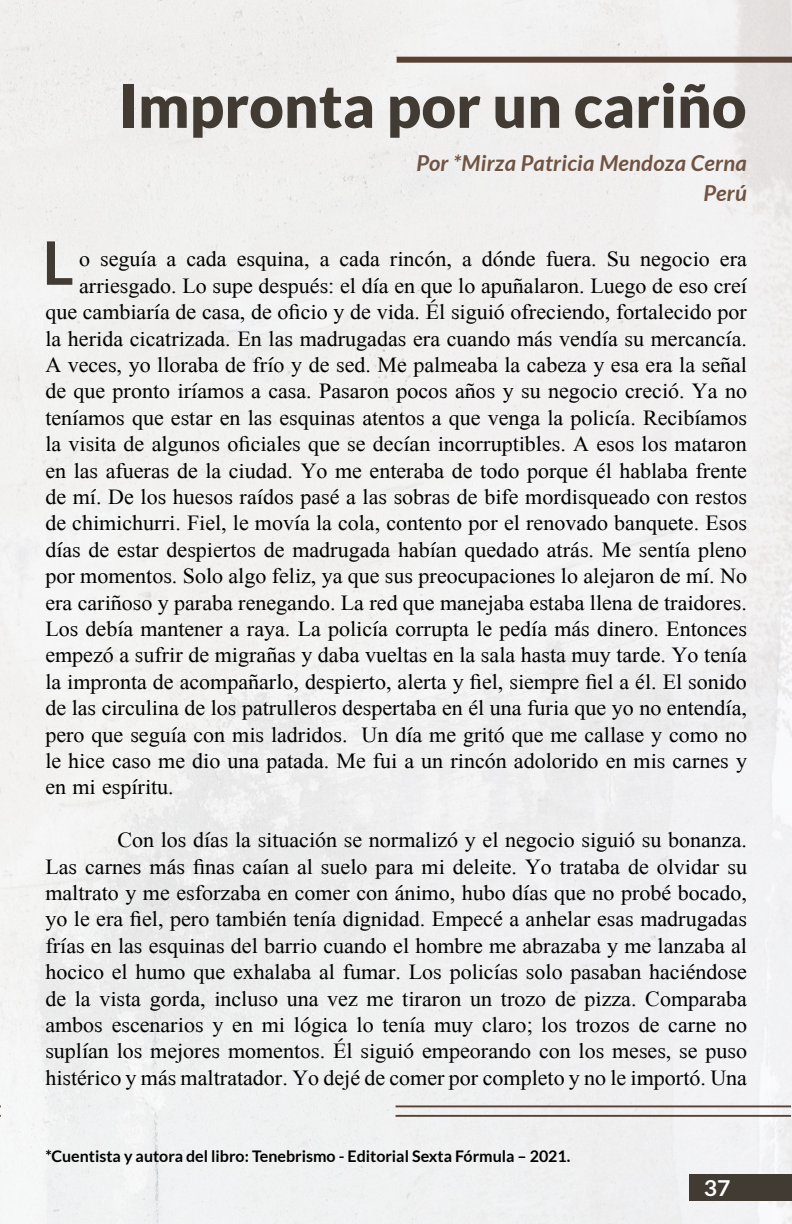
<style>
.page{position:relative;width:792px;height:1224px;background:#fff}
.page>*{position:absolute;margin:0;border:0;box-sizing:border-box;transform-origin:0 0}
.t1{font:900 60px "Lato";color:#413b34}
.t2{font:700 60px "Lato";color:#413b34}
.t3{font:22px/26.4px "Doulos SIL";color:#000;text-align:justify}
.t4{font:italic 700 22px/30px "Lato";letter-spacing:.01em;color:#705341;text-align:right}
.t5{font:700 22px "Lato";color:#fff;scale:1.04 1}
.t6{font:700 16px "Lato";color:#000}
</style>
<div class="page">
<hr style="left:396px;top:1105px;width:395px;height:2px;background:#584134">
<hr style="left:396px;top:1115px;width:395px;height:2px;background:#584134">
<div style="left:689px;top:1174px;width:103px;height:27px;background:#413b34"></div>
<div style="left:397px;top:57px;width:395px;height:6px;background:#584134"></div>
<h1 class="t1" style="left:119px;top:71px;width:629px">Impronta por un cariño</h1>
<p class="t4" style="left:416px;top:149px;width:332px">Por *Mirza Patricia Mendoza Cerna<br>Perú</p>
<h1 class="t2" style="left:43px;top:229px;width:33px">L</h1>
<p class="t3" style="left:79px;top:246px;width:669px">o seguía a cada esquina, a cada rincón, a dónde fuera. Su negocio era</p>
<p class="t3" style="left:79px;top:272px;width:669px">arriesgado. Lo supe después: el día en que lo apuñalaron. Luego de eso creí</p>
<p class="t3" style="left:45px;top:298px;width:703px">que cambiaría de casa, de oficio y de vida. Él siguió ofreciendo, fortalecido por</p>
<p class="t3" style="left:45px;top:325px;width:703px">la herida cicatrizada. En las madrugadas era cuando más vendía su mercancía.</p>
<p class="t3" style="left:45px;top:351px;width:703px">A veces, yo lloraba de frío y de sed. Me palmeaba la cabeza y esa era la señal</p>
<p class="t3" style="left:45px;top:378px;width:703px">de que pronto iríamos a casa. Pasaron pocos años y su negocio creció. Ya no</p>
<p class="t3" style="left:45px;top:404px;width:703px">teníamos que estar en las esquinas atentos a que venga la policía. Recibíamos</p>
<p class="t3" style="left:45px;top:430px;width:703px">la visita de algunos oficiales que se decían incorruptibles. A esos los mataron</p>
<p class="t3" style="left:45px;top:457px;width:703px">en las afueras de la ciudad. Yo me enteraba de todo porque él hablaba frente</p>
<p class="t3" style="left:45px;top:483px;width:703px">de mí. De los huesos raídos pasé a las sobras de bife mordisqueado con restos</p>
<p class="t3" style="left:45px;top:510px;width:703px">de chimichurri. Fiel, le movía la cola, contento por el renovado banquete. Esos</p>
<p class="t3" style="left:45px;top:536px;width:703px">días de estar despiertos de madrugada habían quedado atrás. Me sentía pleno</p>
<p class="t3" style="left:45px;top:562px;width:703px">por momentos. Solo algo feliz, ya que sus preocupaciones lo alejaron de mí. No</p>
<p class="t3" style="left:45px;top:589px;width:703px">era cariñoso y paraba renegando. La red que manejaba estaba llena de traidores.</p>
<p class="t3" style="left:45px;top:615px;width:703px">Los debía mantener a raya. La policía corrupta le pedía más dinero. Entonces</p>
<p class="t3" style="left:45px;top:642px;width:703px">empezó a sufrir de migrañas y daba vueltas en la sala hasta muy tarde. Yo tenía</p>
<p class="t3" style="left:45px;top:668px;width:703px">la impronta de acompañarlo, despierto, alerta y fiel, siempre fiel a él. El sonido</p>
<p class="t3" style="left:45px;top:694px;width:703px">de las circulina de los patrulleros despertaba en él una furia que yo no entendía,</p>
<p class="t3" style="left:45px;top:721px;width:703px">pero que seguía con mis ladridos. Un día me gritó que me callase y como no</p>
<p class="t3" style="left:45px;top:747px;width:703px">le hice caso me dio una patada. Me fui a un rincón adolorido en mis carnes y</p>
<p class="t3" style="left:45px;top:774px;width:130px">en mi espíritu.</p>
<p class="t3" style="left:45px;top:826px;width:703px;text-indent:72px">Con los días la situación se normalizó y el negocio siguió su bonanza.<br>Las carnes más finas caían al suelo para mi deleite. Yo trataba de olvidar su maltrato y me esforzaba en comer con ánimo, hubo días que no probé bocado, yo le era fiel, pero también tenía dignidad. Empecé a anhelar esas madrugadas frías en las esquinas del barrio cuando el hombre me abrazaba y me lanzaba al hocico el humo que exhalaba al fumar. Los policías solo pasaban haciéndose de la vista gorda, incluso una vez me tiraron un trozo de pizza. Comparaba ambos escenarios y en mi lógica lo tenía muy claro; los trozos de carne no suplían los mejores momentos. Él siguió empeorando con los meses, se puso histérico y más maltratador. Yo dejé de comer por completo y no le importó. Una</p>
<p class="t6" style="left:45px;top:1147px;width:527px">*Cuentista y autora del libro: Tenebrismo - Editorial Sexta Fórmula – 2021.</p>
<p class="t5" style="left:704px;top:1175px;width:27px">37</p>
</div>
